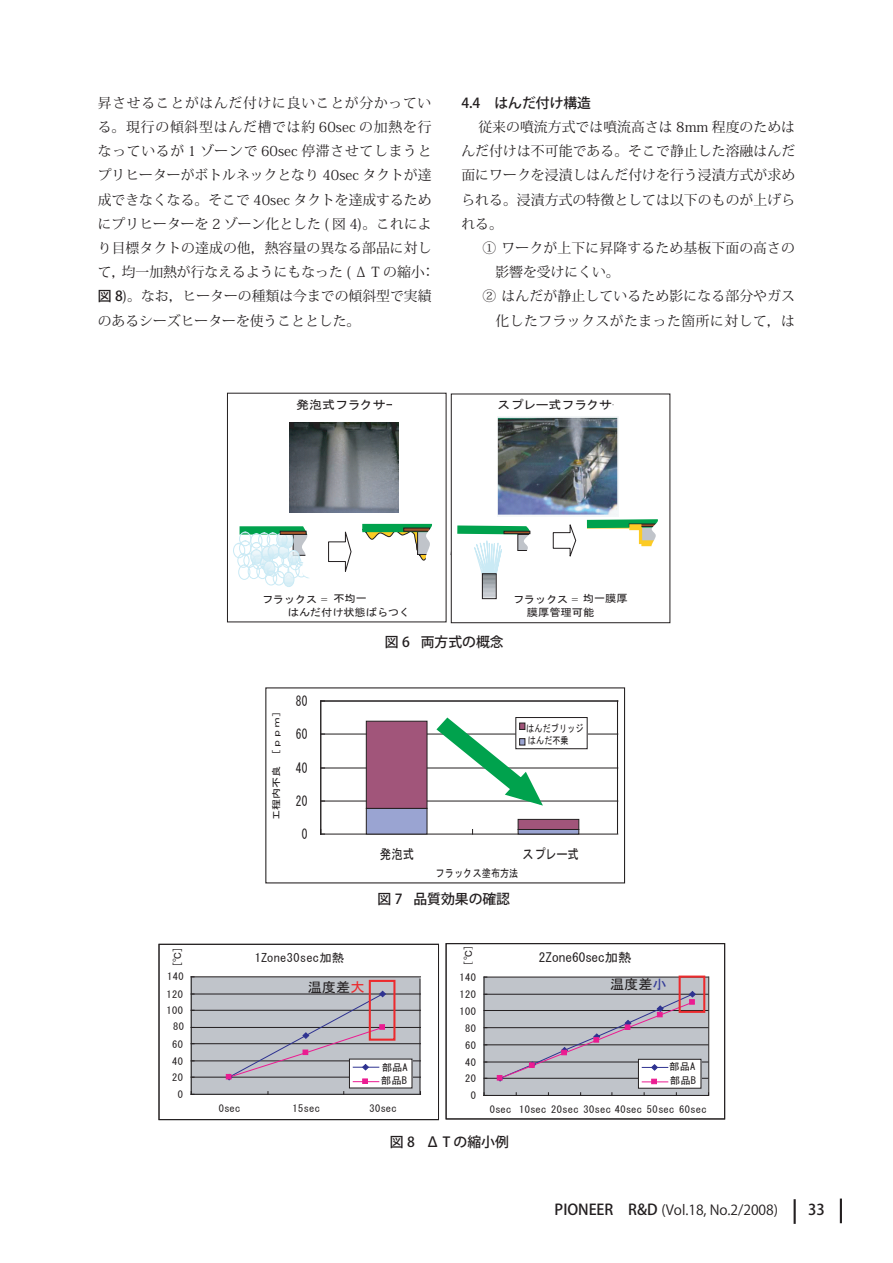
<style>
.page{position:relative;width:893px;height:1263px;background:#fff}
.page>*{position:absolute;margin:0;border:0;box-sizing:border-box;transform-origin:0 0}
.t1{font:500 14.85px "Koz Go Pro";color:#231f20}
.t2{font:13.8px/24.2px "Koz Min Std";letter-spacing:.005em;color:#231f20;text-align:right}
.t3{font:500 13.8px "Koz Go Pro";color:#231f20}
.t4{font:13.8px "Koz Go Std";color:#231f20}
.t5{font:13.8px "Koz Min Std";letter-spacing:.035em;color:#231f20}
.t6{font:13.8px "MS Gothic";letter-spacing:.02em;color:#231f20;scale:.83 1}
.t7{font:13.5px "MS Gothic";color:#231f20;scale:1.05 1}
.t8{font:12.6px "MS Gothic";color:#231f20;scale:1.05 1}
.t9{font:12px "MS Gothic";color:#231f20;scale:1.08 1}
.t10{font:11.7px "MS Gothic";letter-spacing:.04em;color:#231f20;scale:1.05 1}
.t11{font:10.95px "MS Gothic";letter-spacing:.015em;color:#231f20;scale:.83 1}
.t12{font:10.5px/12.9px "MS Gothic";color:#231f20;scale:1.08 1}
.t13{font:10.35px "MS Gothic";color:#231f20;scale:.95 1}
.t14{font:10.05px/12.3px "MS Gothic";color:#231f20;scale:.8 1}
.t15{font:9.9px/13px "MS Gothic";letter-spacing:.045em;color:#231f20;scale:1.05 1}
.t16{font:9.15px "MS Gothic";color:#231f20;scale:1.21 1}
.s1{font-family:"Koz Go Std";font-weight:500}
.s2{font-family:"Times New Roman"}
.s3{color:#ec2a2d}
.s4{color:#333b97}
.s5{font-family:"Koz Go Pro";font-weight:500;font-size:14.85px}
</style>
<div class="page">
<hr style="left:794px;top:1199px;width:2px;height:25px;background:#231f20">
<hr style="left:840px;top:1198px;width:2px;height:25px;background:#231f20">
<img style="left:289px;top:422px;width:110px;height:82px">
<img style="left:497px;top:416px;width:121px;height:88px">
<div style="left:482px;top:573px;width:15px;height:26px;border:1px solid #231f20"></div>
<svg style="left:233px;top:504px;width:438px;height:94px"></svg>
<div style="left:451px;top:394px;width:219px;height:229px;border:1px solid #231f20"></div>
<svg style="left:320px;top:700px;width:298px;height:135px"></svg>
<hr style="left:617px;top:700px;width:1px;height:134px;background:#231f20">
<svg style="left:159px;top:944px;width:280px;height:175px"></svg>
<svg style="left:190px;top:976px;width:231px;height:119px;background:#b7b5bc"></svg>
<svg style="left:446px;top:943px;width:279px;height:176px"></svg>
<svg style="left:483px;top:976px;width:226px;height:120px;background:#b8b6be"></svg>
<p class="t2" style="left:98px;top:91px;width:339px">昇させることがはんだ付けに良いことが分かっている。現行の傾斜型はんだ槽では約 60sec の加熱を行なっているが 1 ゾーンで 60sec 停滞させてしまうとプリヒーターがボトルネックとなり 40sec タクトが達成できなくなる。そこで 40sec タクトを達成するためにプリヒーターを 2 ゾーン化とした 図( 4)。これにより目標タクトの達成の他，熱容量の異なる部品に対し：</p>
<p class="t2" style="left:122px;top:260px;width:304px">均一加熱が行なえるようにもなった Δ( T の縮小</p>
<p class="t2" style="left:98px;top:260px;width:335px;text-align:left">て，<br><span class="s1">図 8</span>)。なお，ヒーターの種類は今までの傾斜型で実績のあるシーズヒーターを使うこととした。</p>
<p class="t9" style="left:296px;top:398px;width:97px">発泡式フラクサー</p>
<p class="t3" style="left:494px;top:94px;width:98px">はんだ付け構造</p>
<p class="t3" style="left:461px;top:94px;width:20px">4.4</p>
<p class="t2" style="left:461px;top:115px;width:335px;text-align:justify;text-indent:17px">従来の噴流方式では噴流高さは 8mm 程度のためはんだ付けは不可能である。そこで静止した溶融はんだ面にワークを浸漬しはんだ付けを行う浸漬方式が求められる。浸漬方式の特徴としては以下のものが上げられる。</p>
<p class="t2" style="left:483px;top:236px;width:314px">① ワークが上下に昇降するため基板下面の高さの</p>
<p class="t2" style="left:495px;top:260px;width:126px">影響を受けにくい。</p>
<p class="t2" style="left:483px;top:284px;width:314px">② はんだが静止しているため影になる部分やガス</p>
<p class="t5" style="left:495px;top:312px;width:301px">化したフラックスがたまった箇所に対して，は</p>
<p class="t9" style="left:497px;top:398px;width:120px">スプレー式フラクサー</p>
<p class="t12" style="left:288px;top:593px;width:115px;text-indent:-26px">フラックス <span class="s2">=<br></span>はんだ付け状態ばらつく</p>
<p class="t12" style="left:527px;top:593px;width:95px;text-indent:-14px">フラックス <span class="s2">=</span> 均一膜厚膜厚管理可能</p>
<p class="t12" style="left:333px;top:592px;width:33px">不均一</p>
<p class="t3" style="left:385px;top:633px;width:27px">図 6</p>
<p class="t3" style="left:421px;top:633px;width:84px">両方式の概念</p>
<p class="t6" style="left:296px;top:694px;width:16px">80</p>
<p class="t16" style="left:271px;top:755px;width:42px;rotate:-90deg">[ｐｐｍ[</p>
<p class="t14" style="left:526px;top:722px;width:73px">はんだブリッジはんだ不乗</p>
<p class="t6" style="left:296px;top:727px;width:16px">60</p>
<p class="t16" style="left:271px;top:821px;width:47px;rotate:-90deg">工程内不良</p>
<p class="t6" style="left:296px;top:761px;width:16px">40</p>
<p class="t6" style="left:296px;top:794px;width:16px">20</p>
<p class="t6" style="left:302px;top:828px;width:8px">0</p>
<p class="t6" style="left:380px;top:847px;width:43px">発泡式</p>
<p class="t6" style="left:523px;top:847px;width:69px">スプレー式</p>
<p class="t11" style="left:435px;top:867px;width:101px">フラックス塗布方法</p>
<p class="t3" style="left:377px;top:890px;width:27px">図 7</p>
<p class="t3" style="left:413px;top:890px;width:98px">品質効果の確認</p>
<p class="t13" style="left:172px;top:967px;width:23px;rotate:-90deg">° C] [</p>
<p class="t10" style="left:255px;top:951px;width:87px">1Zone30sec加熱</p>
<p class="t13" style="left:463px;top:965px;width:23px;rotate:-90deg">° C] [</p>
<p class="t8" style="left:539px;top:951px;width:89px">2Zone60sec加熱</p>
<p class="t15" style="left:167px;top:970px;width:17px">140</p>
<p class="t15" style="left:167px;top:988px;width:17px">120</p>
<p class="t7" style="left:308px;top:980px;width:56px">温度差<span class="s3">大</span></p>
<p class="t15" style="left:459px;top:971px;width:17px">140</p>
<p class="t15" style="left:459px;top:988px;width:17px">120</p>
<p class="t7" style="left:610px;top:977px;width:56px">温度差<span class="s4">小</span></p>
<p class="t15" style="left:167px;top:1004px;width:17px">100</p>
<p class="t15" style="left:459px;top:1004px;width:17px">100</p>
<p class="t15" style="left:173px;top:1019px;width:12px">80</p>
<p class="t15" style="left:465px;top:1021px;width:12px">80</p>
<p class="t15" style="left:172px;top:1038px;width:12px">60</p>
<p class="t15" style="left:465px;top:1039px;width:12px">60</p>
<p class="t15" style="left:172px;top:1055px;width:12px">40</p>
<p class="t15" style="left:172px;top:1071px;width:12px">20</p>
<p class="t15" style="left:381px;top:1061px;width:27px">部品A部品B</p>
<p class="t15" style="left:465px;top:1056px;width:12px">40</p>
<p class="t15" style="left:465px;top:1072px;width:12px">20</p>
<p class="t15" style="left:669px;top:1059px;width:27px;line-height:13.8px">部品A部品B</p>
<p class="t15" style="left:178px;top:1088px;width:6px">0</p>
<p class="t15" style="left:471px;top:1089px;width:6px">0</p>
<p class="t15" style="left:219px;top:1102px;width:22px">0sec</p>
<p class="t15" style="left:293px;top:1102px;width:28px">15sec</p>
<p class="t15" style="left:369px;top:1102px;width:28px">30sec</p>
<p class="t15" style="left:490px;top:1103px;width:22px">0sec</p>
<p class="t15" style="left:519px;top:1103px;width:28px">10sec</p>
<p class="t15" style="left:551px;top:1103px;width:28px">20sec</p>
<p class="t15" style="left:583px;top:1103px;width:57px">30sec 40sec</p>
<p class="t15" style="left:647px;top:1103px;width:28px">50sec</p>
<p class="t15" style="left:679px;top:1103px;width:28px">60sec</p>
<p class="t3" style="left:390px;top:1132px;width:27px">図 8</p>
<p class="t3" style="left:426px;top:1132px;width:85px">Δ T の縮小例</p>
<p class="t4" style="left:554px;top:1201px;width:225px"><span class="s5">PIONEER　 &amp;R D</span> (Vol.18, No.2/2008(</p>
<p class="t1" style="left:808px;top:1200px;width:18px">33</p>
</div>
